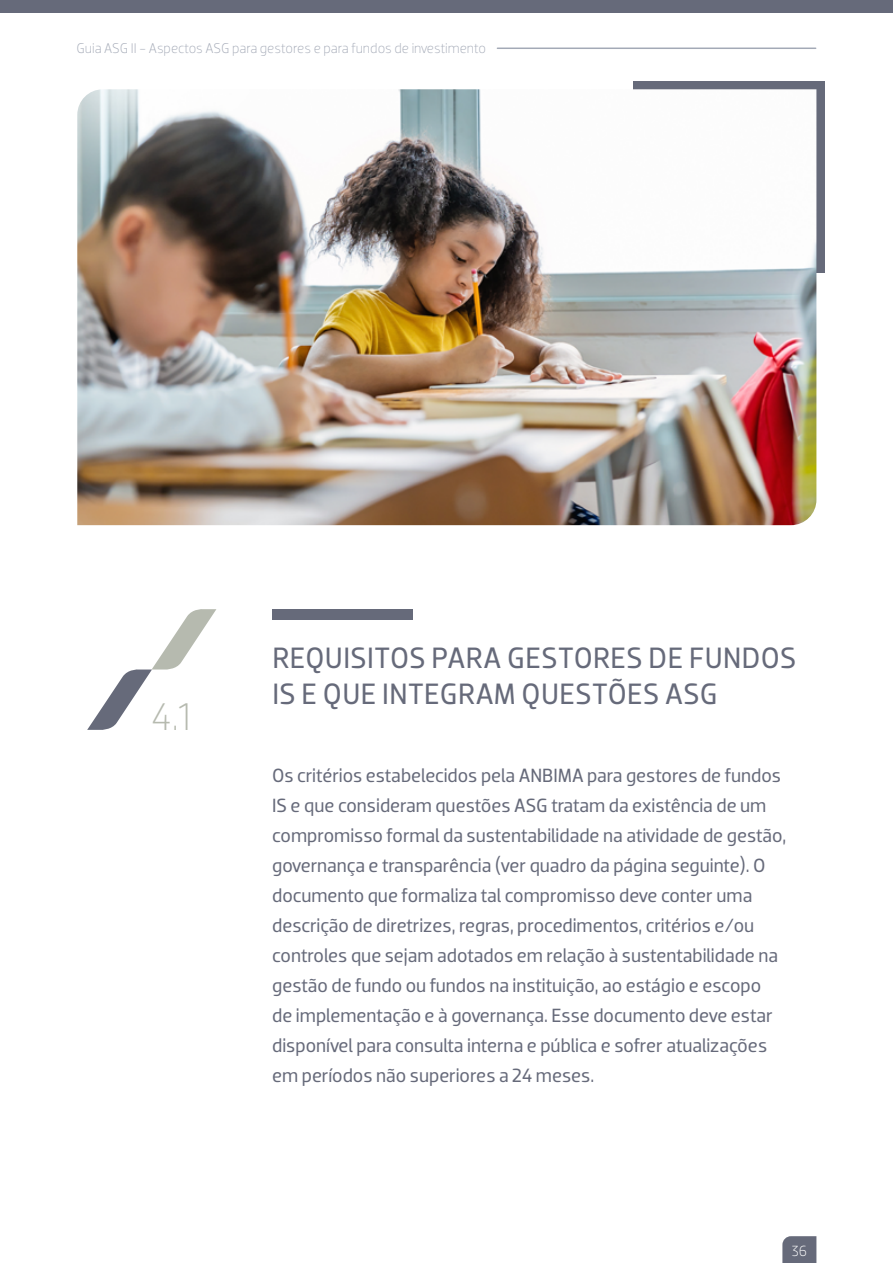
<style>
.page{position:relative;width:893px;height:1263px;background:#fff}
.page>*{position:absolute;margin:0;border:0;box-sizing:border-box;transform-origin:0 0}
.t1{font:300 39px "Dobra";color:#b6baaf}
.t2{font:30px/36px "Dobra";letter-spacing:.015em;color:#666a7a}
.t3{font:19.5px/30px "Dobra";color:#666a7a}
.t4{font:300 15px "Dobra";color:#fff}
.t5{font:300 14.25px "Dobra";letter-spacing:-.005em;color:#a3a9b6}
</style>
<div class="page">
<hr style="left:497px;top:48px;width:319px;height:1px;background:#a3a9b6">
<svg style="left:782px;top:1236px;width:34px;height:27px"></svg>
<div style="left:272px;top:609px;width:141px;height:11px;background:#666a7a"></div>
<svg style="left:87px;top:609px;width:129px;height:121px"></svg>
<div style="left:633px;top:81px;width:191px;height:192px;background:#666a7a"></div>
<img style="left:77px;top:89px;width:739px;height:436px">
<div style="left:0;top:0;width:893px;height:13px;background:#666a7a"></div>
<p class="t5" style="left:77px;top:39px;width:411px">Guia ASG II - Aspectos ASG para gestores e para fundos de investimento</p>
<h1 class="t1" style="left:152px;top:694px;width:41px">4.1</h1>
<h2 class="t2" style="left:272px;top:640px;width:525px">REQUISITOS PARA GESTORES DE FUNDOS<br>IS E QUE INTEGRAM QUESTÕES ASG</h2>
<p class="t3" style="left:272px;top:760px;width:516px">Os critérios estabelecidos pela ANBIMA para gestores de fundos IS e que consideram questões ASG tratam da existência de um compromisso formal da sustentabilidade na atividade de gestão, governança e transparência (ver quadro da página seguinte). O documento que formaliza tal compromisso deve conter uma descrição de diretrizes, regras, procedimentos, critérios e/ou controles que sejam adotados em relação à sustentabilidade na gestão de fundo ou fundos na instituição, ao estágio e escopo<br>de implementação e à governança. Esse documento deve estar disponível para consulta interna e pública e sofrer atualizações em períodos não superiores a 24 meses.</p>
<p class="t4" style="left:792px;top:1242px;width:17px">36</p>
</div>
